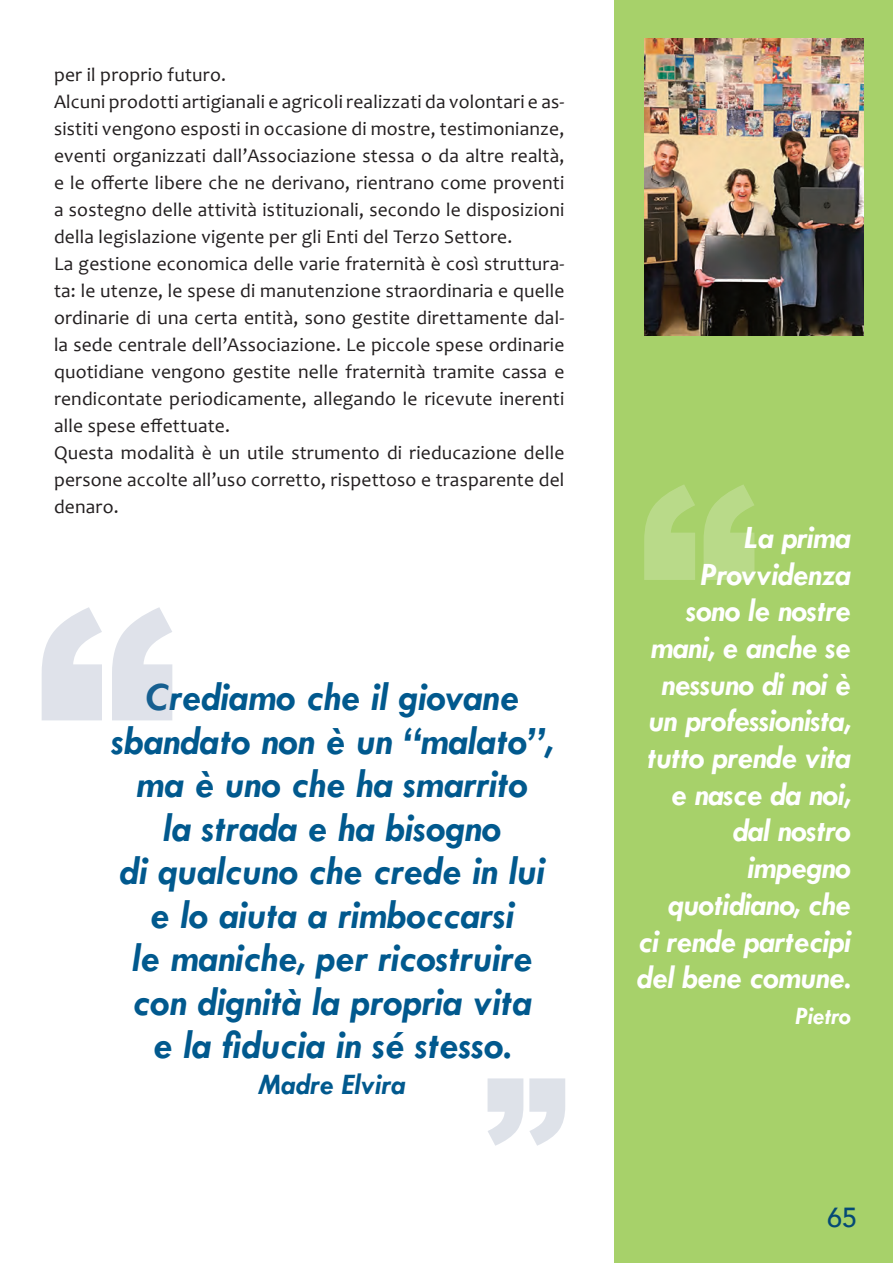
<style>
.page{position:relative;width:893px;height:1263px;background:#fff}
.page>*{position:absolute;margin:0;border:0;box-sizing:border-box;transform-origin:0 0}
.t1{font:900 284.1px "Arial";color:#697a9c}
.t2{font:900 239.7px "Arial";color:#fff}
.t3{font:900 168.9px "Arial";color:#637699}
.t4{font:italic 700 40.5px/43.5px "Tw Cen";color:#01598e;text-align:center}
.t5{font:italic 700 32.85px/36.8px "Tw Cen";letter-spacing:-.015em;color:#fff;text-align:right}
.t6{font:italic 700 30px "Tw Cen";color:#01598e}
.Normale{font:500 27.6px "Avenir";color:#054975}
.t7{font:italic 700 25.35px "Tw Cen";letter-spacing:-.015em;color:#fff}
.t8{font:19.5px/27px "Candara";letter-spacing:.01em;color:#231f20;text-align:justify}
</style>
<div class="page">
<div style="left:614px;top:0;width:279px;height:1263px;background:#a7d16a"></div>
<img style="left:645px;top:38px;width:218px;height:298px">
<p class="t8" style="left:54px;top:61px;width:174px">per il proprio futuro.</p>
<p class="t8" style="left:54px;top:88px;width:512px">Alcuni prodotti artigianali e agricoli realizzati da volontari e as&shy;sistiti vengono esposti in occasione di mostre, testimonianze, eventi organizzati dall’Associazione stessa o da altre realtà, e le offerte libere che ne derivano, rientrano come proventi a sostegno delle attività istituzionali, secondo le disposizioni della legislazione vigente per gli Enti del Terzo Settore.</p>
<p class="t8" style="left:54px;top:250px;width:512px">La gestione economica delle varie fraternità è così struttura&shy;ta: le utenze, le spese di manutenzione straordinaria e quelle ordinarie di una certa entità, sono gestite direttamente dal&shy;la sede centrale dell’Associazione. Le piccole spese ordinarie quotidiane vengono gestite nelle fraternità tramite cassa e rendicontate periodicamente, allegando le ricevute inerenti alle spese effettuate.</p>
<p class="t8" style="left:54px;top:439px;width:512px">Questa modalità è un utile strumento di rieducazione delle persone accolte all’uso corretto, rispettoso e trasparente del denaro.</p>
<h1 class="t1" style="left:34px;top:506px;width:144px">“</h1>
<p class="t4" style="left:112px;top:675px;width:443px">Crediamo che il giovane sbandato non è un “malato”, ma è uno che ha smarrito<br>la strada e ha bisogno<br>di qualcuno che crede in lui e lo aiuta a rimboccarsi<br>le maniche, per ricostruire con dignità la propria vita</p>
<p class="t4" style="left:153px;top:1022px;width:360px">e la fiducia in sé stesso.</p>
<p class="t6" style="left:259px;top:1067px;width:148px">Madre Elvira</p>
<h3 class="t3" style="left:570px;top:1206px;width:86px;rotate:-180deg">“</h3>
<h2 class="t2" style="left:638px;top:399px;width:121px">“</h2>
<p class="t5" style="left:647px;top:518px;width:205px">La prima<br>Provvidenza sono le nostre mani, e anche se nessuno di noi è un professionista, tutto prende vita e nasce da noi,</p>
<p class="t5" style="left:668px;top:812px;width:184px">dal nostro impegno quotidiano, che</p>
<p class="t5" style="left:637px;top:922px;width:216px;text-align:left">ci rende partecipi del bene comune.</p>
<p class="t7" style="left:796px;top:1001px;width:57px">Pietro</p>
<p class="Normale" style="left:827px;top:1194px;width:32px">65</p>
</div>
